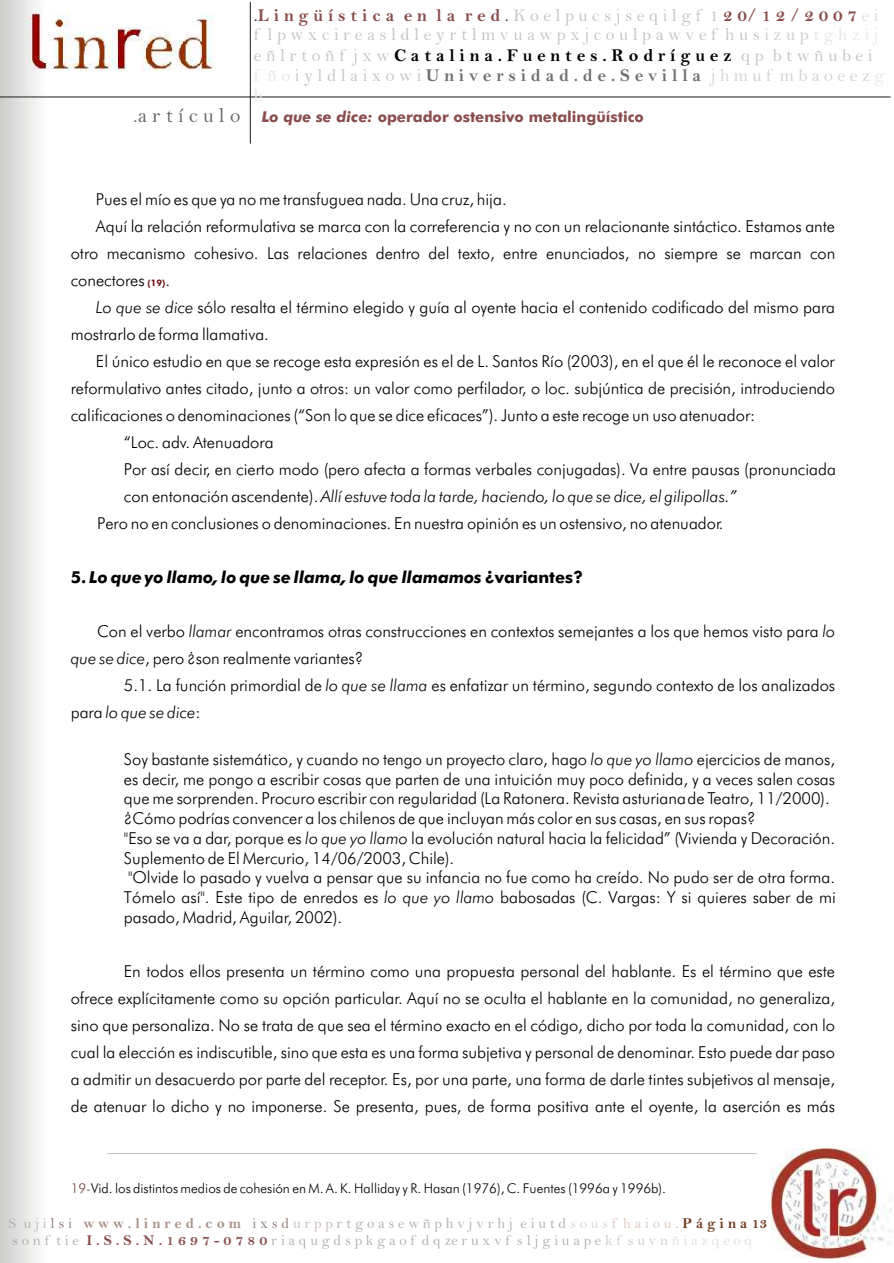
<style>
.page{position:relative;width:894px;height:1263px;background:#fff}
.page>*{position:absolute;margin:0;border:0;box-sizing:border-box;transform-origin:0 0}
.t1{font:21px "Bell";color:#696363}
.t2{font:18px/20.1px "Bell";color:#c4c4c4}
.t3{font:700 18px/20.1px "Bell";color:#737070}
.t4{font:700 18px "Bell";color:#8a4d4d}
.t5{font:16.5px/19.8px "Futura Lt BT";color:#000}
.t6{font:italic 16.5px "Futura Lt BT";color:#000}
.t7{font:italic 700 16.5px "Futura Md BT";color:#000}
.t8{font:15px "Bell";letter-spacing:.25em;color:#b3adab}
.t9{font:700 15px "Futura Md BT";color:#8a4d4d}
.t10{font:13.5px "Futura Lt BT";color:#000}
.t11{font:700 9px "Futura Md BT";color:#731717}
.s1{font-weight:400;color:#1f1a17}
.s2{font-weight:400;color:#c4c4c4}
.s3{font-weight:400;color:#e0dede}
.s4{color:#1f1a17}
.s5{color:#ccc}
.s6{color:#ebe6e3}
.s7{font-weight:700;color:#000}
.s8{font-weight:400;color:#ebe6e3}
.s9{font-weight:400;color:#d4d1d1}
.s10{font-style:italic}
.s11{font-style:normal}
.s12{color:#733b3b}
.s13{color:#c4bab5}
.s14{color:#8c7a73}
.s15{font-weight:700;color:#a68f85}
.s16{color:#d9d4d1}
.s17{color:#dbc7bf}
.s18{font-weight:700;color:#733b1c}
.s19{font-weight:700;color:#8a4d4d}
.s20{color:#ccc9c9}
.s21{color:#e0dedb}
</style>
<div class="page">
<div style="left:0;top:0;width:47px;height:1263px;background:linear-gradient(to right,#cececd,#fdfdfd)"></div>
<img style="left:26px;top:0;width:188px;height:90px">
<hr style="left:0;top:97px;width:891px;height:1px;background:#1f1a17">
<hr style="left:250px;top:2px;width:1px;height:142px;background:#1f1a17">
<img style="left:772px;top:1149px;width:120px;height:109px">
<hr style="left:107px;top:1153px;width:650px;height:1px;background:#c2c2c2">
<p class="t1" style="left:133px;top:108px;width:109px">.a r t í c u l o</p>
<p class="t4" style="left:254px;top:9px;width:626px"><span class="s1">.</span>L i n g ü í s t i c a e n l a r e d <span class="s2">K o e l p u c s j s e q i l g f 1</span> 2 0/ 1 2 / 2 0 0 7 <span class="s3">e i</span></p>
<p class="t2" style="left:254px;top:7px;width:626px;text-indent:251px"><span class="s4">.<br></span>fl p w x c i r e a s l d l e y r t l m v u a w p x j c o u l p a w v e fh u s<span class="s5">i z u p</span> <span class="s6">t g h z i j </span>e ñ l r t o ñ f j x w <span class="s7">C a t a l i n a . F u e n t e s . R o d r í g u e z</span></p>
<p class="t3" style="left:254px;top:47px;width:632px;text-indent:487px"><span class="s2">q p b t w ñ u b e i<br></span><span class="s8">f ñ o</span><span class="s2">i y l d l a i x o w i</span>U n i v e r s i d a d . d e . S e v i l l a <span class="s9">j hm u f m b a o e e z</span><span class="s8">g h</span></p>
<p class="t9" style="left:262px;top:110px;width:384px"><span class="s10">Lo que se dice:</span> operador ostensivo metalingüístico</p>
<p class="t5" style="left:96px;top:191px;width:412px">Pues el mío es que ya no me transfuguea nada. Una cruz, hija.</p>
<p class="t5" style="left:96px;top:218px;width:741px">Aquí la relación reformulativa se marca con la correferencia y no con un relacionante sintáctico. Estamos ante</p>
<p class="t5" style="left:71px;top:245px;width:766px">otro mecanismo cohesivo. Las relaciones dentro del texto, entre enunciados, no siempre se marcan con</p>
<p class="t5" style="left:71px;top:272px;width:76px">conectores</p>
<p class="t5" style="left:165px;top:272px;width:6px">.</p>
<p class="t5" style="left:96px;top:299px;width:741px"><span class="s10">Lo que se dice</span> sólo resalta el término elegido y guía al oyente hacia el contenido codificado del mismo para</p>
<p class="t5" style="left:71px;top:326px;width:200px">mostrarlo de forma llamativa.</p>
<p class="t5" style="left:96px;top:353px;width:740px">El único estudio en que se recoge esta expresión es el de L. Santos Río (2003), en el que él le reconoce el valor</p>
<p class="t5" style="left:71px;top:380px;width:766px">reformulativo antes citado, junto a otros: un valor como perfilador, o loc. subjúntica de precisión, introduciendo</p>
<p class="t5" style="left:71px;top:407px;width:686px">calificaciones o denominaciones (“Son lo que se dice eficaces”). Junto a este recoge un uso atenuador:</p>
<p class="t5" style="left:124px;top:434px;width:151px">“Loc. adv. Atenuadora</p>
<p class="t5" style="left:124px;top:461px;width:714px">Por así decir, en cierto modo (pero afecta a formas verbales conjugadas). Va entre pausas (pronunciada</p>
<p class="t6" style="left:124px;top:489px;width:615px"><span class="s11">con entonación ascendente).</span> Allí estuve toda la tarde, haciendo, lo que se dice, el gilipollas.”</p>
<p class="t5" style="left:97px;top:515px;width:628px">Pero no en conclusiones o denominaciones. En nuestra opinión es un ostensivo, no atenuador.</p>
<p class="t7" style="left:71px;top:570px;width:514px"><span class="s11">5.</span> Lo que yo llamo, lo que se llama, lo que llamamos <span class="s11">¿variantes?</span></p>
<p class="t5" style="left:71px;top:619px;width:766px;line-height:27px;text-indent:26px">Con el verbo <span class="s10">llamar</span> encontramos otras construcciones en contextos semejantes a los que hemos visto para <span class="s10">lo que se dice</span>, pero ¿son realmente variantes?</p>
<p class="t5" style="left:71px;top:673px;width:766px;line-height:27px;text-indent:53px">5.1. La función primordial de <span class="s10">lo que se llama</span> es enfatizar un término, segundo contexto de los analizados para <span class="s10">lo que se dice</span>:</p>
<p class="t5" style="left:124px;top:751px;width:714px">Soy bastante sistemático, y cuando no tengo un proyecto claro, hago <span class="s10">lo que yo llamo</span> ejercicios de manos, es decir, me pongo a escribir cosas que parten de una intuición muy poco definida, y a veces salen cosas que me sorprenden. Procuro escribir con regularidad (La Ratonera. Revista asturiana de Teatro, 11/2000). ¿Cómo podrías convencer a los chilenos de que incluyan más color en sus casas, en sus ropas?<br>"Eso se va a dar, porque es <span class="s10">lo que yo llamo</span> la evolución natural hacia la felicidad” (Vivienda y Decoración.<br>Suplemento de El Mercurio, 14/06/2003, Chile).<br>"Olvide lo pasado y vuelva a pensar que su infancia no fue como ha creído. No pudo ser de otra forma.<br>Tómelo así". Este tipo de enredos es <span class="s10">lo que yo llamo</span> babosadas (C. Vargas: Y si quieres saber de mi pasado, Madrid, Aguilar, 2002).</p>
<p class="t5" style="left:71px;top:959px;width:766px;line-height:27px;text-align:justify;text-indent:53px">En todos ellos presenta un término como una propuesta personal del hablante. Es el término que este ofrece explícitamente como su opción particular. Aquí no se oculta el hablante en la comunidad, no generaliza, sino que personaliza. No se trata de que sea el término exacto en el código, dicho por toda la comunidad, con lo cual la elección es indiscutible, sino que esta es una forma subjetiva y personal de denominar. Esto puede dar paso a admitir un desacuerdo por parte del receptor. Es, por una parte, una forma de darle tintes subjetivos al mensaje, de atenuar lo dicho y no imponerse. Se presenta, pues, de forma positiva ante el oyente, la aserción es más</p>
<p class="t11" style="left:148px;top:279px;width:19px">(19)</p>
<p class="t10" style="left:71px;top:1183px;width:597px"><span class="s12">19-</span>Vid. los distintos medios de cohesión en M. A. K. Halliday y R. Hasan (1976), C. Fuentes (1996a y 1996b).</p>
<p class="t8" style="left:8px;top:1218px;width:760px">S u<span class="s13">j i</span> <span class="s14">l s i</span> <span class="s15">w w w . l i n r e d . c o m</span> <span class="s14">i x s d</span><span class="s13">u r p p</span>r t g o a s e w ñ p h v j v r h j e i u t d<span class="s16">s o u s</span> <span class="s17">f h a i o u</span> <span class="s18">P á g i n a 13</span></p>
<p class="t8" style="left:675px;top:1218px;width:5px">.</p>
<p class="t8" style="left:12px;top:1235px;width:68px">s o n f t i e</p>
<p class="t8" style="left:87px;top:1235px;width:667px"><span class="s19">I . S . S . N . 1 6 9 7 - 0 7 8 0</span>r i a q u g d s p k g a o f d q ze r u x v f s l j g i u a p e<span class="s20">k f s u v n</span><span class="s21">ñ i a z q e o q</span></p>
</div>
